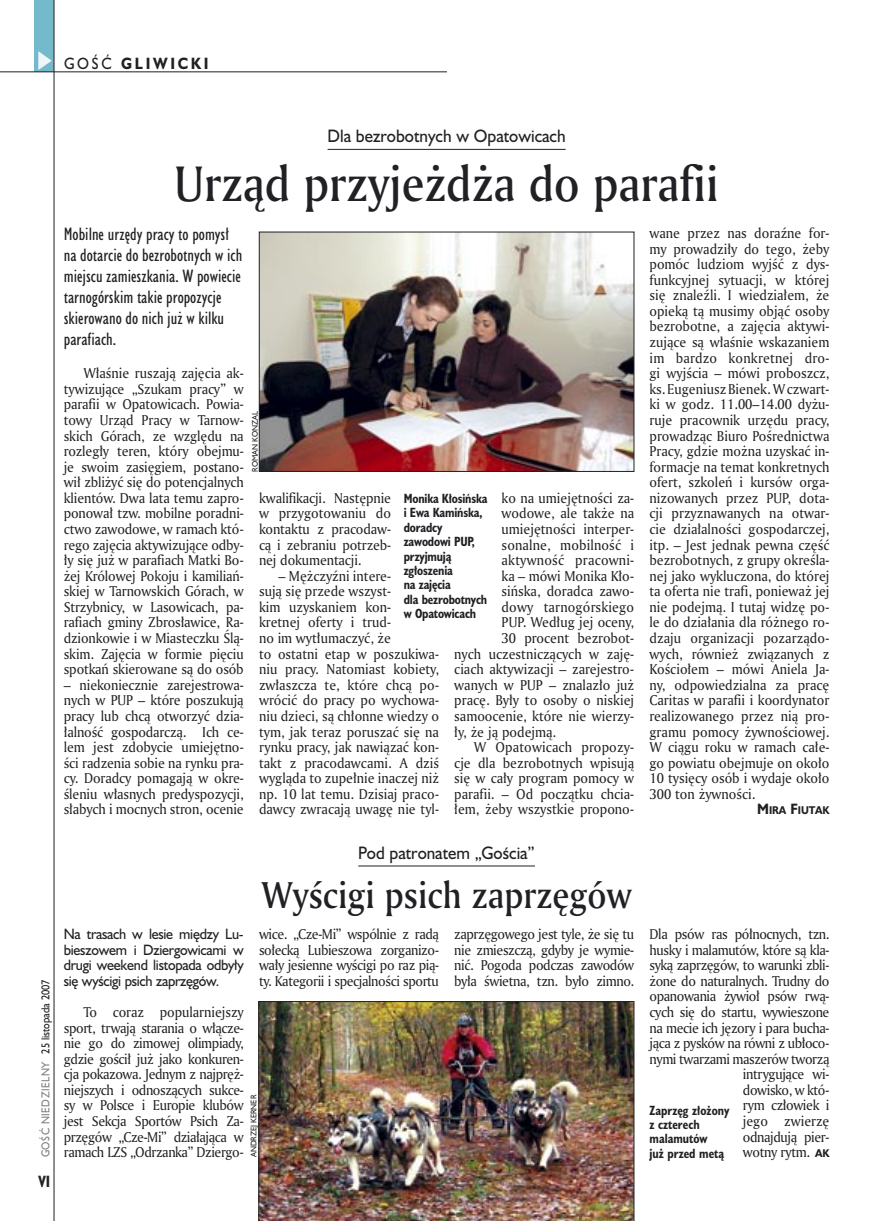
<style>
.page{position:relative;width:872px;height:1221px;background:#fff}
.page>*{position:absolute;margin:0;border:0;box-sizing:border-box;transform-origin:0 0}
._05a_tytyl_AmMd_32_pt{font:48px "Amerigo Md PL";color:#212125;scale:.9 1}
._05-9_tytyl_AmMd_24_pt{font:36px "Amerigo Md PL";color:#212125;scale:.9 1}
._06-4_lead_lokal_HuCn_11_pt{font:16.5px/21px "Humanst 521 Cn PL";color:#212125}
._04-3_nadtytul_lokal{font:16.5px "Humanst 521 PL";color:#212125;scale:.94 1}
.t1{font:700 15px "Humanst 521 PL";letter-spacing:.2em;color:#212125;scale:.9 1}
.t2{font:700 15px "Humanst 521 Cn PL";color:#212125;scale:.94 1}
._01_body_tekst{font:13.8px/15.6px "Amerigo PL";color:#212125;text-align:justify;scale:.94 1}
._01_body_tekst-2{font:13.8px/15.6px "Amerigo PL";letter-spacing:-.03em;color:#212125;text-align:right;scale:.94 1}
._06-5_lead_lokal_maly_Hu_9_pt{font:13.8px/15.6px "Humanst 521 PL";letter-spacing:-.02em;color:#212125;text-align:justify;scale:.94 1}
._09_podpis_zdjecia_HuCnB{font:700 12.3px/14.4px "Humanst 521 Cn PL";letter-spacing:-.015em;color:#212125;scale:.94 1}
.t3{font:10.5px "Humanst 521 PL";letter-spacing:.025em;color:#212125;scale:.9 1}
._12a_autor_na_koncu_HuBd{font:700 10.35px "Humanst 521 PL";color:#212125;scale:.9 1}
._09a_autor_zdjecia_Hu_5_pt{font:7.5px "Humanst 521 PL";color:#212125;scale:.94 1}
.s1{font-weight:400}
.s2{font-size:13.8px}
.s3{color:#7f7f83}
.s4{font-family:"Humanst 521 PL";font-weight:700;font-size:10.35px}
</style>
<div class="page">
<div style="left:35px;top:0;width:19px;height:72px;background:#75baca"></div>
<svg style="left:38px;top:51px;width:14px;height:19px"></svg>
<hr style="left:54px;top:0;width:1px;height:1220px;background:#212125">
<hr style="left:0;top:72px;width:447px;height:1px;background:#212125">
<img style="left:261px;top:234px;width:371px;height:235px">
<div style="left:259px;top:232px;width:375px;height:239px;border:1px solid #212125"></div>
<img style="left:258px;top:1001px;width:376px;height:219px">
<hr style="left:327px;top:149px;width:238px;height:1px;background:#212125">
<hr style="left:358px;top:865px;width:177px;height:1px;background:#212125">
<p class="t1" style="left:64px;top:53px;width:162px"><span class="s1">GOŚĆ</span> GLIWICKI</p>
<p class="_04-3_nadtytul_lokal" style="left:327px;top:125px;width:255px">Dla bezrobotnych w Opatowicach</p>
<p class="_05a_tytyl_AmMd_32_pt" style="left:175px;top:152px;width:606px">Urząd przyjeżdża do parafii</p>
<p class="_06-4_lead_lokal_HuCn_11_pt" style="left:64px;top:223px;width:180px">Mobilne urzędy pracy to pomysł na dotarcie do bezrobotnych w ich miejscu zamieszkania. W powiecie tarnogórskim takie propozycje skierowano do nich już w kilku parafiach.</p>
<p class="_01_body_tekst" style="left:64px;top:365px;width:193px;text-indent:20px">Właśnie ruszają zajęcia ak&shy;tywizujące „Szukam pracy” w parafii w Opatowicach. Powia&shy;towy Urząd Pracy w Tarnow&shy;skich Górach, ze względu na rozległy teren, który obejmu&shy;je swoim zasięgiem, postano&shy;wił zbliżyć się do potencjalnych klientów. Dwa lata temu zapro&shy;ponował tzw. mobilne poradni&shy;ctwo zawodowe, w ramach któ&shy;rego zajęcia aktywizujące odby&shy;ły się już w parafiach Matki Bo&shy;żej Królowej Pokoju i kamiliań&shy;skiej w Tarnowskich Górach, w Strzybnicy, w Lasowicach, pa&shy;rafiach gminy Zbrosławice, Ra&shy;dzionkowie i w Miasteczku Ślą&shy;skim. Zajęcia w formie pięciu spotkań skierowane są do osób</p>
<p class="_01_body_tekst" style="left:64px;top:676px;width:193px">– niekoniecznie zarejestrowa&shy;nych w PUP – które poszukują pracy lub chcą otworzyć dzia&shy;łalność gospodarczą. Ich ce&shy;lem jest zdobycie umiejętno&shy;ści radzenia sobie na rynku pra&shy;cy. Doradcy pomagają w okre&shy;śleniu własnych predyspozycji, słabych i mocnych stron, ocenie</p>
<p class="_09a_autor_zdjecia_Hu_5_pt" style="left:250px;top:471px;width:66px;rotate:-90deg">ROMAN KONZAL</p>
<p class="_01_body_tekst" style="left:259px;top:489px;width:142px">kwalifikacji. Następnie w przygotowaniu do kontaktu z pracodaw&shy;cą i zebraniu potrzeb&shy;nej dokumentacji.</p>
<p class="_01_body_tekst" style="left:259px;top:567px;width:193px;text-align:left;text-indent:20px">– Mężczyźni intere-<br>sują się przede wszyst-<br>kim uzyskaniem kon-<br>kretnej oferty i trud-<br>no im wytłumaczyć, że<br>to ostatni etap w poszukiwa&shy;niu pracy. Natomiast kobiety, zwłaszcza te, które chcą po&shy;wrócić do pracy po wychowa&shy;niu dzieci, są chłonne wiedzy o tym, jak teraz poruszać się na rynku pracy, jak nawiązać kon&shy;takt z pracodawcami. A dziś wygląda to zupełnie inaczej niż np. 10 lat temu. Dzisiaj praco&shy;dawcy zwracają uwagę nie tyl-</p>
<p class="_01_body_tekst" style="left:501px;top:489px;width:142px">ko na umiejętności za-</p>
<p class="_01_body_tekst" style="left:501px;top:505px;width:143px">wodowe, ale także na</p>
<p class="_01_body_tekst" style="left:501px;top:521px;width:142px">umiejętności interper-</p>
<p class="_01_body_tekst" style="left:501px;top:536px;width:142px">sonalne, mobilność i</p>
<p class="_01_body_tekst" style="left:501px;top:552px;width:143px">aktywność pracowni-</p>
<p class="_01_body_tekst" style="left:501px;top:567px;width:143px">ka – mówi Monika Kło-</p>
<p class="_01_body_tekst" style="left:501px;top:583px;width:142px">sińska, doradca zawo-</p>
<p class="_01_body_tekst" style="left:501px;top:598px;width:142px">dowy tarnogórskiego</p>
<p class="_01_body_tekst" style="left:501px;top:614px;width:142px">PUP. Według jej oceny,</p>
<p class="_01_body_tekst" style="left:501px;top:630px;width:142px">30 procent bezrobot-</p>
<p class="_01_body_tekst" style="left:454px;top:645px;width:193px">nych uczestniczących w zaję-</p>
<p class="_01_body_tekst" style="left:454px;top:661px;width:193px">ciach aktywizacji – zarejestro-</p>
<p class="_01_body_tekst" style="left:454px;top:676px;width:193px">wanych w PUP – znalazło już</p>
<p class="_01_body_tekst" style="left:454px;top:692px;width:193px">pracę. Były to osoby o niskiej</p>
<p class="_01_body_tekst" style="left:454px;top:707px;width:193px">samoocenie, które nie wierzy-</p>
<p class="_01_body_tekst" style="left:454px;top:723px;width:110px">ły, że ją podejmą.</p>
<p class="_01_body_tekst" style="left:454px;top:739px;width:193px;text-indent:20px">W Opatowicach propozy&shy;cje dla bezrobotnych wpisują się w cały program pomocy w parafii. – Od początku chcia&shy;łem, żeby wszystkie propono-</p>
<p class="_09_podpis_zdjecia_HuCnB" style="left:404px;top:491px;width:91px">Monika Kłosińska i Ewa Kamińska, doradcy zawodowi PUP, przyjmują zgłoszenia<br>na zajęcia<br>dla bezrobotnych w Opatowicach</p>
<p class="_01_body_tekst" style="left:649px;top:225px;width:193px">wane przez nas doraźne for&shy;my prowadziły do tego, żeby pomóc ludziom wyjść z dys&shy;funkcyjnej sytuacji, w której się znaleźli. I wiedziałem, że opieką tą musimy objąć osoby bezrobotne, a zajęcia aktywi&shy;zujące są właśnie wskazaniem im bardzo konkretnej dro&shy;gi wyjścia – mówi proboszcz, ks. Eugeniusz Bienek. W czwart&shy;ki w godz. 11.00–14.00 dyżu&shy;ruje pracownik urzędu pracy, prowadząc Biuro Pośrednictwa Pracy, gdzie można uzyskać in&shy;formacje na temat konkretnych ofert, szkoleń i kursów orga&shy;nizowanych przez PUP, dota&shy;cji przyznawanych na otwar&shy;cie działalności gospodarczej, itp. – Jest jednak pewna część bezrobotnych, z grupy określa&shy;nej jako wykluczona, do której ta oferta nie trafi, ponieważ jej nie podejmą. I tutaj widzę po&shy;le do działania dla różnego ro&shy;dzaju organizacji pozarządo&shy;wych, również związanych z Kościołem – mówi Aniela Ja&shy;ny, odpowiedzialna za pracę Caritas w parafii i koordynator realizowanego przez nią pro&shy;gramu pomocy żywnościowej.<br>W ciągu roku w ramach całe&shy;go powiatu obejmuje on około 10 tysięcy osób i wydaje około 300 ton żywności.</p>
<p class="_12a_autor_na_koncu_HuBd" style="left:757px;top:803px;width:82px"><span class="s2">M</span>IRA <span class="s2">F</span>IUTAK</p>
<p class="t3" style="left:38px;top:1157px;width:199px;rotate:-90deg"><span class="s3">GOŚĆ NIEDZIELNY</span> 25 listopada 2007</p>
<p class="t2" style="left:38px;top:1170px;width:14px">VI</p>
<p class="_04-3_nadtytul_lokal" style="left:358px;top:841px;width:189px">Pod patronatem „Gościa”</p>
<p class="_05-9_tytyl_AmMd_24_pt" style="left:262px;top:871px;width:413px">Wyścigi psich zaprzęgów</p>
<p class="_01_body_tekst" style="left:259px;top:925px;width:193px">wice. „Cze-Mi” wspólnie z radą sołecką Lubieszowa zorganizo&shy;wały jesienne wyścigi po raz pią&shy;ty. Kategorii i specjalności sportu</p>
<p class="_01_body_tekst" style="left:454px;top:925px;width:193px">zaprzęgowego jest tyle, że się tu nie zmieszczą, gdyby je wymie&shy;nić. Pogoda podczas zawodów była świetna, tzn. było zimno.</p>
<p class="_01_body_tekst-2" style="left:649px;top:925px;width:193px">Dla psów ras północnych, tzn. husky i malamutów, które są kla&shy;syką zaprzęgów, to warunki zbli&shy;żone do naturalnych. Trudny do opanowania żywioł psów rwą&shy;cych się do startu, wywieszone na mecie ich jęzory i para bucha&shy;jąca z pysków na równi z ubłoco&shy;nymi twarzami maszerów tworzą intrygujące wi-<br>dowisko, w któ-<br>rym człowiek i<br>jego zwierzę<br>odnajdują pier-<br>wotny rytm. <span class="s4">AK</span></p>
<p class="_06-5_lead_lokal_maly_Hu_9_pt" style="left:64px;top:925px;width:193px">Na trasach w lesie między Lu&shy;bieszowem i Dziergowicami w drugi weekend listopada odbyły się wyścigi psich zaprzęgów.</p>
<p class="_01_body_tekst" style="left:64px;top:1003px;width:193px;text-indent:20px">To coraz popularniejszy sport, trwają starania o włącze&shy;nie go do zimowej olimpiady, gdzie gościł już jako konkuren&shy;cja pokazowa. Jednym z najpręż&shy;niejszych i odnoszących sukce&shy;sy w Polsce i Europie klubów jest Sekcja Sportów Psich Za&shy;przęgów „Cze-Mi” działająca w ramach LZS „Odrzanka” Dziergo-</p>
<p class="_09a_autor_zdjecia_Hu_5_pt" style="left:249px;top:1156px;width:68px;rotate:-90deg">ANDRZEJ KERNER</p>
<p class="_09_podpis_zdjecia_HuCnB" style="left:649px;top:1102px;width:86px">Zaprzęg złożony z czterech malamutów<br>już przed metą</p>
</div>
